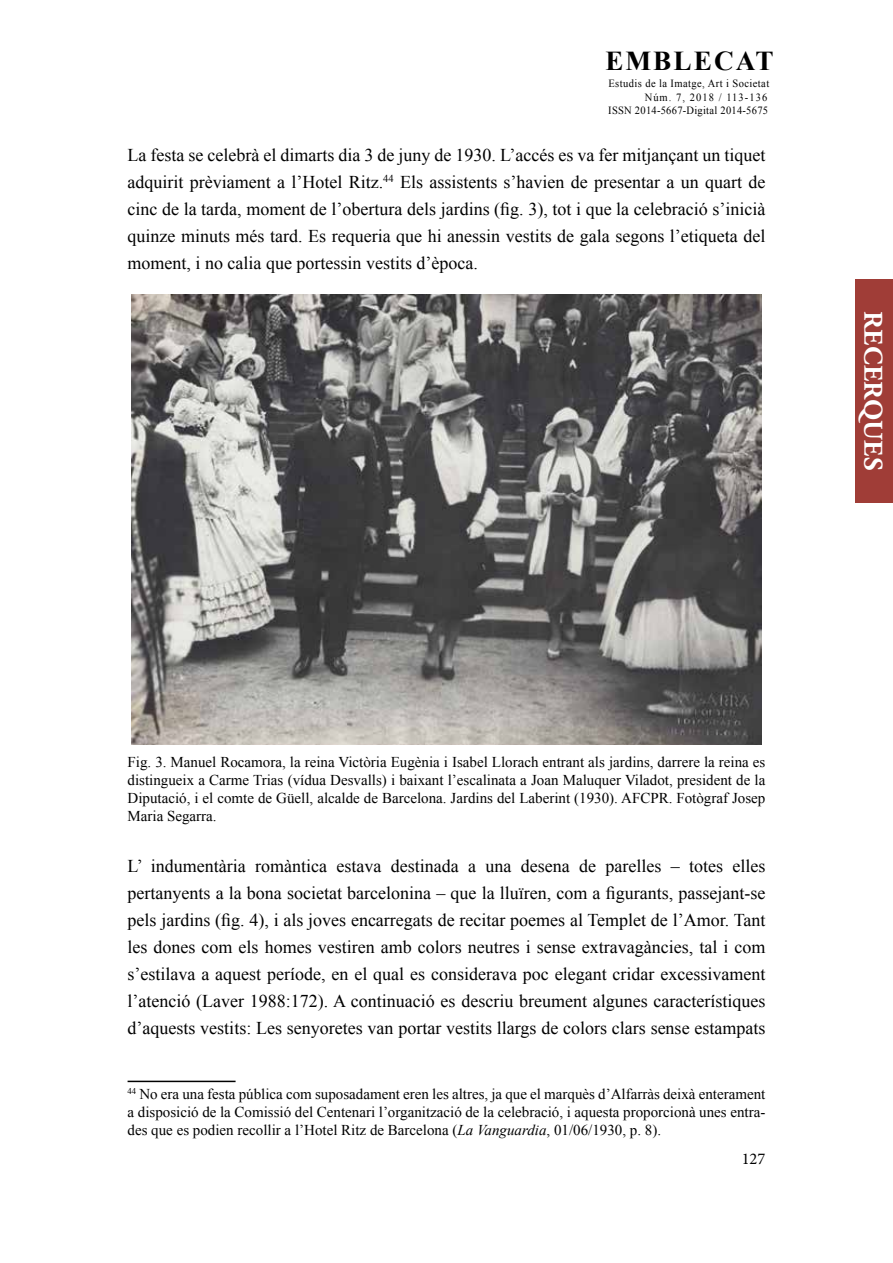
<style>
.page{position:relative;width:893px;height:1263px;background:#fff}
.page>*{position:absolute;margin:0;border:0;box-sizing:border-box;transform-origin:0 0}
.t1{font:700 27.3px "Times New Roman";letter-spacing:.075em;color:#000}
.t2{font:700 27px "Adobe Garamond Pro";letter-spacing:.015em;color:#fff}
.t3{font:18px/27px "Times New Roman";color:#000;text-align:justify}
.t4{font:16.5px "Minion Pro";color:#000}
.t5{font:15px/18px "Times New Roman";color:#000;text-align:justify}
.t6{font:10.95px/13.5px "Times New Roman";letter-spacing:.04em;color:#000;text-align:right;scale:.95 1}
.s1{font-style:italic}
</style>
<div class="page">
<div style="left:855px;top:279px;width:38px;height:223px;background:#a03d37"></div>
<hr style="left:128px;top:1081px;width:108px;height:1px;background:#000">
<img style="left:131px;top:294px;width:631px;height:450px">
<h1 class="t1" style="left:605px;top:42px;width:170px">EMBLECAT</h1>
<p class="t6" style="left:608px;top:77px;width:171px">Estudis de la Imatge, Art i Societat<br>Núm. 7, 2018 / 113-136<br>ISSN 2014-5667-Digital 2014-5675</p>
<p class="t3" style="left:128px;top:141px;width:639px">La festa se celebrà el dimarts dia 3 de juny de 1930. L’accés es va fer mitjançant un tiquet adquirit prèviament a l’Hotel Ritz.<sup>44</sup> Els assistents s’havien de presentar a un quart de cinc de la tarda, moment de l’obertura dels jardins (fig. 3), tot i que la celebració s’inicià quinze minuts més tard. Es requeria que hi anessin vestits de gala segons l’etiqueta del moment, i no calia que portessin vestits d’època.</p>
<h2 class="t2" style="left:889px;top:311px;width:161px;rotate:90deg">RECERQUES</h2>
<p class="t5" style="left:128px;top:753px;width:639px">Fig. 3. Manuel Rocamora, la reina Victòria Eugènia i Isabel Llorach entrant als jardins, darrere la reina es distingueix a Carme Trias (vídua Desvalls) i baixant l’escalinata a Joan Maluquer Viladot, president de la Diputació, i el comte de Güell, alcalde de Barcelona. Jardins del Laberint (1930). AFCPR. Fotògraf Josep Maria Segarra.</p>
<p class="t3" style="left:128px;top:852px;width:639px">L’ indumentària romàntica estava destinada a una desena de parelles – totes elles pertanyents a la bona societat barcelonina – que la lluïren, com a figurants, passejant-se pels jardins (fig. 4), i als joves encarregats de recitar poemes al Templet de l’Amor. Tant les dones com els homes vestiren amb colors neutres i sense extravagàncies, tal i com s’estilava a aquest període, en el qual es considerava poc elegant cridar excessivament l’atenció (Laver 1988:172). A continuació es descriu breument algunes característiques d’aquests vestits: Les senyoretes van portar vestits llargs de colors clars sense estampats</p>
<p class="t5" style="left:128px;top:1085px;width:639px"><sup>44</sup> No era una festa pública com suposadament eren les altres, ja que el marquès d’Alfarràs deixà enterament a disposició de la Comissió del Centenari l’organització de la celebració, i aquesta proporcionà unes entra&shy;des que es podien recollir a l’Hotel Ritz de Barcelona (<span class="s1">La Vanguardia</span>, 01/06/1930, p. 8).</p>
<p class="t4" style="left:742px;top:1148px;width:25px">127</p>
</div>
